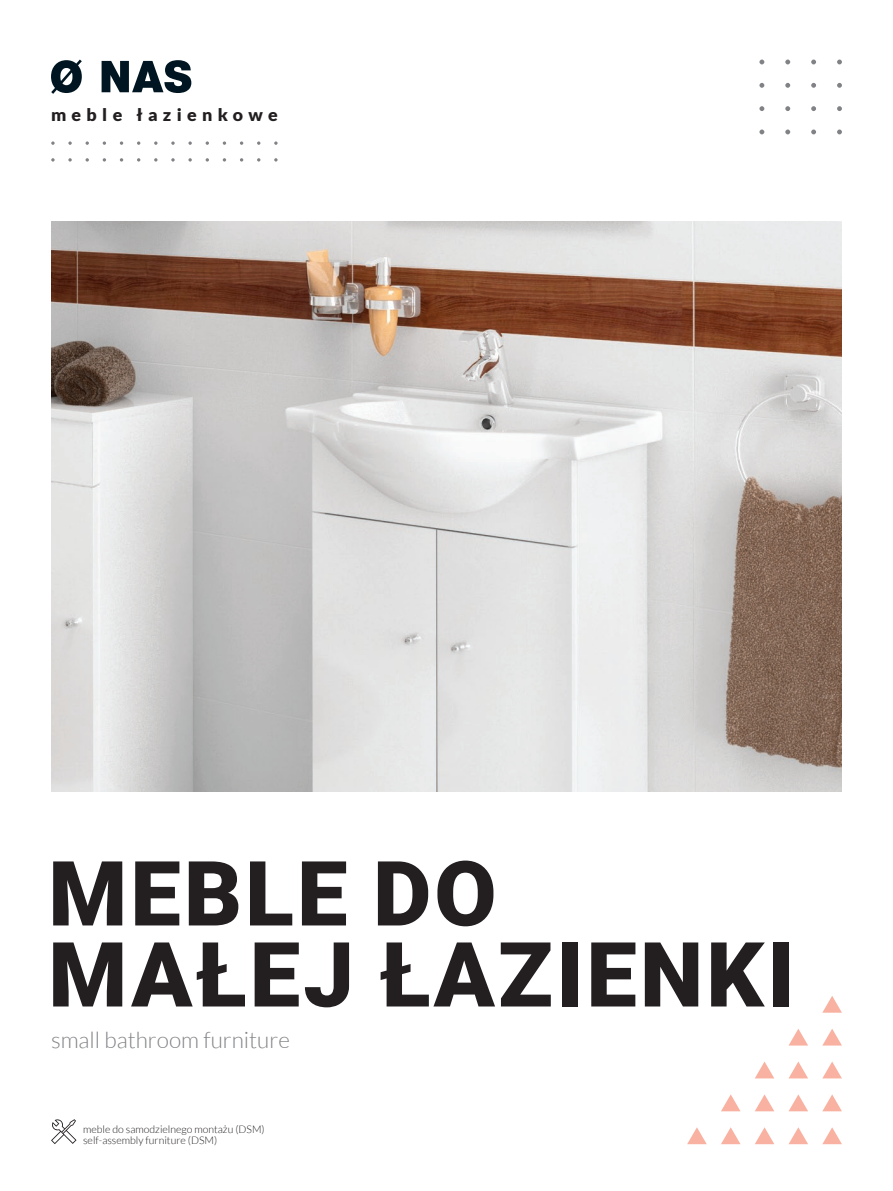
<style>
.page{position:relative;width:893px;height:1191px;background:#fff}
.page>*{position:absolute;margin:0;border:0;box-sizing:border-box;transform-origin:0 0}
.t1{font:900 90px/81px "Roboto";letter-spacing:.035em;color:#231f20}
.t2{font:300 22.5px "Lato";color:#808285}
.t3{font:900 17.25px "Lato";letter-spacing:.3em;color:#231f20}
.t4{font:300 10.5px/11.2px "Lato";color:#231f20}
</style>
<div class="page">
<svg style="left:51px;top:60px;width:31px;height:34px"></svg>
<svg style="left:102px;top:60px;width:89px;height:33px"></svg>
<svg style="left:759px;top:60px;width:5px;height:4px"></svg>
<svg style="left:785px;top:60px;width:5px;height:4px"></svg>
<svg style="left:811px;top:60px;width:5px;height:4px"></svg>
<svg style="left:837px;top:60px;width:5px;height:4px"></svg>
<svg style="left:759px;top:83px;width:5px;height:5px"></svg>
<svg style="left:785px;top:83px;width:5px;height:5px"></svg>
<svg style="left:811px;top:83px;width:5px;height:5px"></svg>
<svg style="left:837px;top:83px;width:5px;height:5px"></svg>
<svg style="left:759px;top:106px;width:5px;height:5px"></svg>
<svg style="left:785px;top:106px;width:5px;height:5px"></svg>
<svg style="left:811px;top:106px;width:5px;height:5px"></svg>
<svg style="left:837px;top:106px;width:5px;height:5px"></svg>
<svg style="left:759px;top:129px;width:5px;height:5px"></svg>
<svg style="left:785px;top:129px;width:5px;height:5px"></svg>
<svg style="left:811px;top:129px;width:5px;height:5px"></svg>
<svg style="left:837px;top:129px;width:5px;height:5px"></svg>
<svg style="left:51px;top:1119px;width:26px;height:25px"></svg>
<svg style="left:755px;top:1094px;width:19px;height:17px"></svg>
<svg style="left:755px;top:1127px;width:19px;height:17px"></svg>
<svg style="left:687px;top:1127px;width:20px;height:17px"></svg>
<svg style="left:755px;top:1061px;width:19px;height:17px"></svg>
<svg style="left:721px;top:1094px;width:19px;height:17px"></svg>
<svg style="left:721px;top:1127px;width:19px;height:17px"></svg>
<svg style="left:822px;top:1061px;width:20px;height:17px"></svg>
<svg style="left:823px;top:1029px;width:19px;height:16px"></svg>
<svg style="left:823px;top:996px;width:19px;height:16px"></svg>
<svg style="left:789px;top:1029px;width:19px;height:16px"></svg>
<svg style="left:789px;top:1127px;width:19px;height:17px"></svg>
<svg style="left:789px;top:1094px;width:19px;height:17px"></svg>
<svg style="left:789px;top:1061px;width:19px;height:17px"></svg>
<svg style="left:822px;top:1127px;width:20px;height:17px"></svg>
<svg style="left:822px;top:1094px;width:20px;height:17px"></svg>
<svg style="left:240px;top:141px;width:3px;height:4px"></svg>
<svg style="left:223px;top:141px;width:3px;height:4px"></svg>
<svg style="left:206px;top:141px;width:3px;height:4px"></svg>
<svg style="left:188px;top:141px;width:4px;height:4px"></svg>
<svg style="left:171px;top:141px;width:4px;height:4px"></svg>
<svg style="left:154px;top:141px;width:4px;height:4px"></svg>
<svg style="left:137px;top:141px;width:3px;height:4px"></svg>
<svg style="left:120px;top:141px;width:3px;height:4px"></svg>
<svg style="left:103px;top:141px;width:3px;height:4px"></svg>
<svg style="left:68px;top:141px;width:4px;height:4px"></svg>
<svg style="left:51px;top:141px;width:4px;height:4px"></svg>
<svg style="left:274px;top:141px;width:4px;height:4px"></svg>
<svg style="left:240px;top:158px;width:3px;height:4px"></svg>
<svg style="left:223px;top:158px;width:3px;height:4px"></svg>
<svg style="left:206px;top:158px;width:3px;height:4px"></svg>
<svg style="left:188px;top:158px;width:4px;height:4px"></svg>
<svg style="left:171px;top:158px;width:4px;height:4px"></svg>
<svg style="left:154px;top:158px;width:4px;height:4px"></svg>
<svg style="left:137px;top:158px;width:3px;height:4px"></svg>
<svg style="left:120px;top:158px;width:3px;height:4px"></svg>
<svg style="left:103px;top:158px;width:3px;height:4px"></svg>
<svg style="left:68px;top:158px;width:4px;height:4px"></svg>
<svg style="left:51px;top:158px;width:4px;height:4px"></svg>
<svg style="left:257px;top:158px;width:3px;height:4px"></svg>
<svg style="left:274px;top:158px;width:4px;height:4px"></svg>
<img style="left:51px;top:221px;width:791px;height:570px">
<h3 class="t3" style="left:51px;top:105px;width:228px">meble łazienkowe</h3>
<h1 class="t1" style="left:48px;top:849px;width:747px">MEBLE DO<br>MAŁEJ ŁAZIENKI</h1>
<h2 class="t2" style="left:51px;top:1027px;width:240px">small bathroom furniture</h2>
<p class="t4" style="left:83px;top:1123px;width:183px">meble do samodzielnego montażu (DSM) self-assembly furniture (DSM)</p>
</div>
